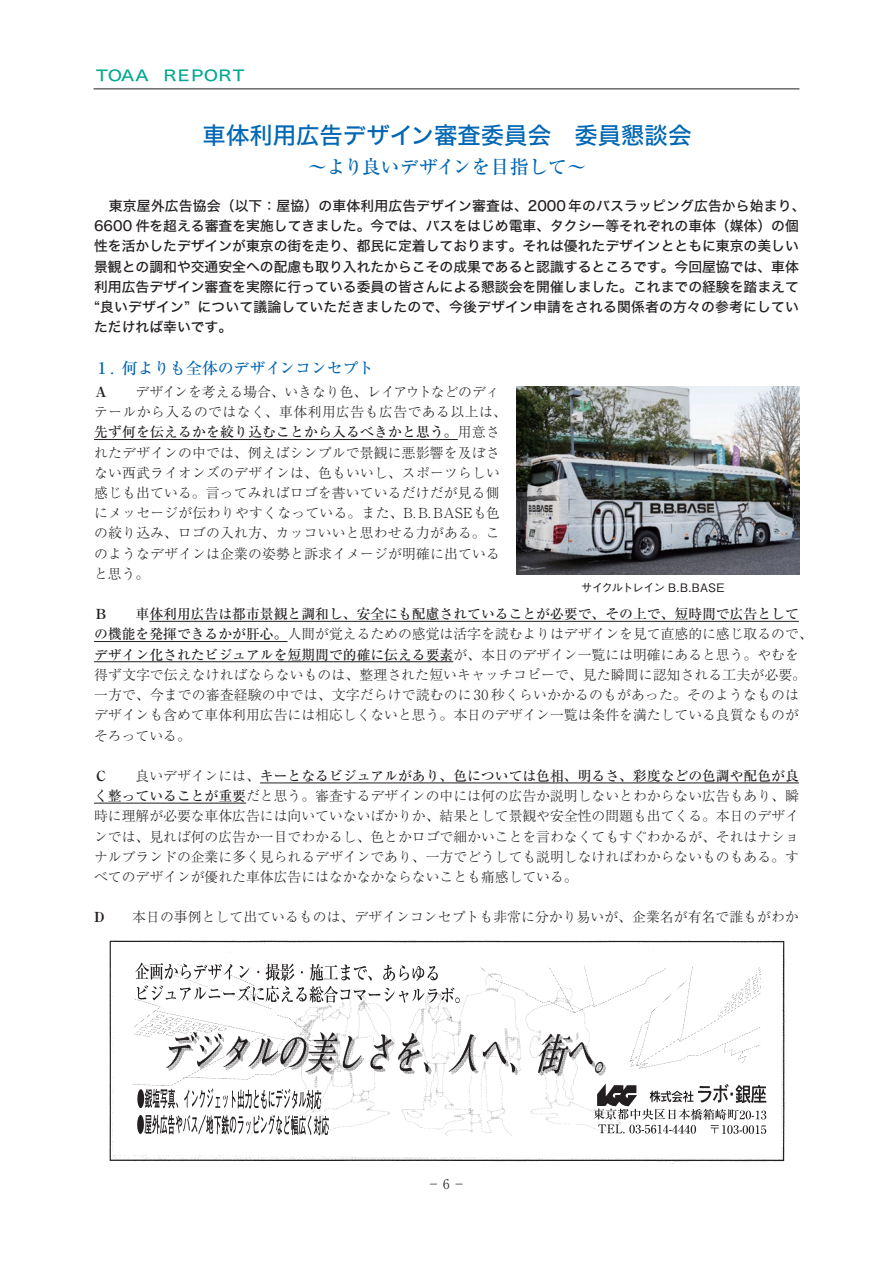
<style>
.page{position:relative;width:893px;height:1263px;background:#fff}
.page>*{position:absolute;margin:0;border:0;box-sizing:border-box;transform-origin:0 0}
.t1{font:23.4px "Hira Kaku Std W5";color:#0166b3}
.t2{font:500 19.2px "Ryumin Pr 6";color:#0166b3}
.t3{font:500 15.9px "Ryumin Pr 6";color:#0166b3}
.t4{font:14.85px "Hira Kaku Std W5";letter-spacing:-.2em;color:#00a78e;scale:1.15 1}
.t5{font:300 13.8px/20.2px "Ryumin Pr 6";letter-spacing:.01em;color:#231f20}
.t6{font:13.8px/20.2px "Hira Kaku Std W5";color:#231f20}
.t7{font:300 13.5px "Ryumin Pr 6";color:#231f20;scale:.95 1}
.t8{font:500 11.7px "Gothic BBB Pr 6";letter-spacing:-.08em;color:#231f20}
.s1{font-weight:700;font-stretch:expanded}
.s2{font-weight:500}
</style>
<div class="page">
<hr style="left:94px;top:88px;width:705px;height:1px;background:#231f20">
<img style="left:109px;top:940px;width:676px;height:224px">
<hr style="left:94px;top:439px;width:364px;height:1px;background:#231f20">
<hr style="left:149px;top:621px;width:650px;height:1px;background:#231f20">
<hr style="left:94px;top:641px;width:194px;height:1px;background:#231f20">
<hr style="left:94px;top:661px;width:359px;height:1px;background:#231f20">
<hr style="left:260px;top:783px;width:539px;height:1px;background:#231f20">
<hr style="left:94px;top:803px;width:152px;height:1px;background:#231f20">
<img style="left:517px;top:386px;width:282px;height:189px">
<p class="t4" style="left:94px;top:64px;width:135px">ＴＯＡＡ　ＲＥＰＯＲＴ</p>
<h1 class="t1" style="left:203px;top:117px;width:490px">車体利用広告デザイン審査委員会　委員懇談会</h1>
<h2 class="t2" style="left:308px;top:152px;width:280px">～より良いデザインを目指して～</h2>
<p class="t6" style="left:94px;top:196px;width:713px;text-indent:15px">東京屋外広告協会（以下：屋協）の車体利用広告デザイン審査は、2000年のバスラッピング広告から始まり、6600 件を超える審査を実施してきました。今では、バスをはじめ電車、タクシー等それぞれの車体（媒体）の個性を活かしたデザインが東京の街を走り、都民に定着しております。それは優れたデザインとともに東京の美しい景観との調和や交通安全への配慮も取り入れたからこその成果であると認識するところです。今回屋協では、車体利用広告デザイン審査を実際に行っている委員の皆さんによる懇談会を開催しました。これまでの経験を踏まえて“良いデザイン” について議論していただきましたので、今後デザイン申請をされる関係者の方々の参考にしていただければ幸いです。</p>
<p class="t3" style="left:94px;top:356px;width:281px">１．何よりも全体のデザインコンセプト</p>
<p class="t5" style="left:94px;top:381px;width:414px"><span class="s1">Ａ</span>　　デザインを考える場合、いきなり色、レイアウトなどのディテールから入るのではなく、車体利用広告も広告である以上は、<span class="s2">先ず何を伝えるかを絞り込むことから入るべきかと思う。</span>用意されたデザインの中では、例えばシンプルで景観に悪影響を及ぼさない西武ライオンズのデザインは、色もいいし、スポーツらしい感じも出ている。言ってみればロゴを書いているだけだが見る側にメッセージが伝わりやすくなっている。また、B. B. BASEも色の絞り込み、ロゴの入れ方、カッコいいと思わせる力がある。このようなデザインは企業の姿勢と訴求イメージが明確に出ていると思う。</p>
<p class="t5" style="left:94px;top:603px;width:720px"><span class="s1">Ｂ</span>　　<span class="s2">車体利用広告は都市景観と調和し、安全にも配慮されていることが必要で、その上で、短時間で広告としての機能を発揮できるかが肝心。</span>人間が覚えるための感覚は活字を読むよりはデザインを見て直感的に感じ取るので、<span class="s2">デザイン化されたビジュアルを短期間で的確に伝える要素</span>が、本日のデザイン一覧には明確にあると思う。やむを得ず文字で伝えなければならないものは、整理された短いキャッチコピーで、見た瞬間に認知される工夫が必要。一方で、今までの審査経験の中では、文字だらけで読むのに30 秒くらいかかるのもがあった。そのようなものはデザインも含めて車体利用広告には相応しくないと思う。本日のデザイン一覧は条件を満たしている良質なものがそろっている。</p>
<p class="t5" style="left:94px;top:765px;width:706px;text-align:justify"><span class="s1">Ｃ</span>　　良いデザインには、<span class="s2">キーとなるビジュアルがあり、色については色相、明るさ、彩度などの色調や配色が良く整っていることが重要</span>だと思う。審査するデザインの中には何の広告か説明しないとわからない広告もあり、瞬時に理解が必要な車体広告には向いていないばかりか、結果として景観や安全性の問題も出てくる。本日のデザインでは、見れば何の広告か一目でわかるし、色とかロゴで細かいことを言わなくてもすぐわかるが、それはナショナルブランドの企業に多く見られるデザインであり、一方でどうしても説明しなければわからないものもある。すべてのデザインが優れた車体広告にはなかなかならないことも痛感している。</p>
<p class="t5" style="left:94px;top:906px;width:706px"><span class="s1">D</span>　　本日の事例として出ているものは、デザインコンセプトも非常に分かり易いが、企業名が有名で誰もがわか</p>
<p class="t8" style="left:581px;top:578px;width:145px">サイクルトレイン B.B.BASE</p>
<p class="t7" style="left:427px;top:1173px;width:42px">−6−</p>
</div>
